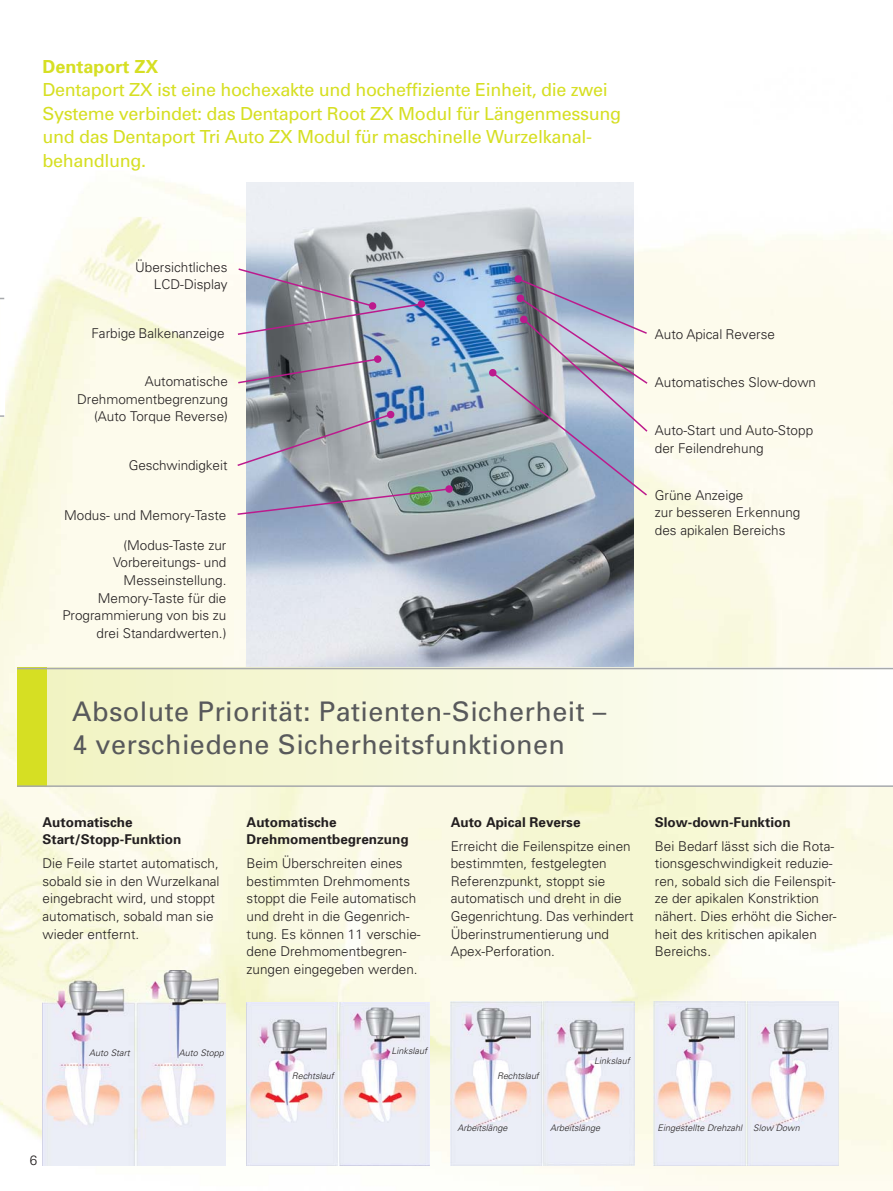
<style>
.page{position:relative;width:893px;height:1191px;background:#fff}
.page>*{position:absolute;margin:0;border:0;box-sizing:border-box;transform-origin:0 0}
.t1{font:27px/33px "Univers";letter-spacing:.015em;color:#58595b}
.t2{font:18px/23.4px "Univers";letter-spacing:-.02em;color:#d6df23}
.t3{font:700 18px "Univers";color:#d6df23}
.t4{font:300 13.5px/17.5px "Univers";color:#231f20}
.t5{font:700 13.5px/17.5px "Univers";color:#231f20}
.t6{font:italic 300 9px "Univers";color:#231f20}
</style>
<div class="page">
<hr style="left:892px;top:0;width:1px;height:1190px;background:#f1f3c1">
<img style="left:0;top:21px;width:893px;height:1169px">
<img style="left:247px;top:183px;width:387px;height:485px">
<img style="left:236px;top:267px;width:184px;height:69px">
<div style="left:417px;top:300px;width:8px;height:8px;background:#bc1a8d;border-radius:50%"></div>
<svg style="left:237px;top:358px;width:139px;height:26px;background:#9d99a4"></svg>
<div style="left:374px;top:355px;width:8px;height:8px;background:#bc1a8d;border-radius:3px"></div>
<svg style="left:236px;top:410px;width:159px;height:57px;background:#a1a4ae"></svg>
<img style="left:236px;top:488px;width:212px;height:28px">
<div style="left:445px;top:485px;width:8px;height:8px;background:#bc1a8d;border-radius:50%"></div>
<img style="left:488px;top:275px;width:161px;height:222px">
<img style="left:43px;top:970px;width:182px;height:195px">
<img style="left:247px;top:1002px;width:183px;height:163px">
<img style="left:451px;top:1001px;width:183px;height:164px">
<img style="left:654px;top:1001px;width:185px;height:164px">
<hr style="left:0;top:298px;width:4px;height:119px;background:#fff">
<div style="left:43px;top:668px;width:850px;height:119px;background:linear-gradient(to right,#f0f3c2,#fefefc)"></div>
<div style="left:17px;top:668px;width:30px;height:119px;background:#d6df23"></div>
<hr style="left:17px;top:785px;width:876px;height:2px;background:#a7a9ac">
<hr style="left:17px;top:668px;width:876px;height:1px;background:#a7a9ac">
<h2 class="t3" style="left:43px;top:60px;width:118px">Dentaport ZX</h2>
<h2 class="t2" style="left:43px;top:80px;width:580px">Dentaport ZX ist eine hochexakte und hocheffiziente Einheit, die zwei Systeme verbindet: das Dentaport Root ZX Modul für Längenmessung und das Dentaport Tri Auto ZX Modul für maschinelle Wurzelkanal&shy;behandlung.</h2>
<p class="t4" style="left:135px;top:259px;width:94px;text-align:right">Übersichtliches<br>LCD-Display</p>
<p class="t4" style="left:91px;top:326px;width:135px">Farbige Balkenanzeige</p>
<p class="t4" style="left:77px;top:374px;width:152px;text-align:right">Automatische<br>Drehmomentbegrenzung (Auto Torque Reverse)</p>
<p class="t4" style="left:129px;top:458px;width:100px">Geschwindigkeit</p>
<p class="t4" style="left:64px;top:507px;width:164px">Modus- und Memory-Taste</p>
<p class="t4" style="left:62px;top:537px;width:166px;text-align:right">(Modus-Taste zur<br>Vorbereitungs- und<br>Messeinstellung.<br>Memory-Taste für die<br>Programmierung von bis zu drei Standardwerten.)</p>
<h1 class="t1" style="left:72px;top:697px;width:536px">Absolute Priorität: Patienten-Sicherheit –<br>4 verschiedene Sicherheitsfunktionen</h1>
<p class="t4" style="left:655px;top:326px;width:122px">Auto Apical Reverse</p>
<p class="t4" style="left:655px;top:375px;width:163px">Automatisches Slow-down</p>
<p class="t4" style="left:655px;top:423px;width:160px">Auto-Start und Auto-Stopp der Feilendrehung</p>
<p class="t4" style="left:655px;top:487px;width:147px">Grüne Anzeige<br>zur besseren Erkennung des apikalen Bereichs</p>
<p class="t5" style="left:43px;top:814px;width:140px">Automatische<br>Start/Stopp-Funktion</p>
<p class="t4" style="left:43px;top:856px;width:179px">Die Feile startet automatisch, sobald sie in den Wurzelkanal eingebracht wird, und stoppt automatisch, sobald man sie wieder entfernt.</p>
<p class="t5" style="left:247px;top:814px;width:163px">Automatische<br>Drehmomentbegrenzung</p>
<p class="t4" style="left:247px;top:856px;width:176px">Beim Überschreiten eines bestimmten Drehmoments stoppt die Feile automatisch und dreht in die Gegenrich&shy;tung. Es können 11 verschie&shy;dene Drehmomentbegren&shy;zungen eingegeben werden.</p>
<p class="t5" style="left:451px;top:814px;width:131px">Auto Apical Reverse</p>
<p class="t4" style="left:451px;top:838px;width:184px">Erreicht die Feilenspitze einen bestimmten, festgelegten<br>Referenzpunkt, stoppt sie automatisch und dreht in die<br>Gegenrichtung. Das verhindert<br>Überinstrumentierung und<br>Apex-Perforation.</p>
<p class="t5" style="left:655px;top:814px;width:137px">Slow-down-Funktion</p>
<p class="t4" style="left:655px;top:838px;width:183px">Bei Bedarf lässt sich die Rota&shy;tionsgeschwindigkeit reduzie&shy;ren, sobald sich die Feilenspit&shy;ze der apikalen Konstriktion nähert. Dies erhöht die Sicher&shy;heit des kritischen apikalen<br>Bereichs.</p>
<p class="t6" style="left:89px;top:1049px;width:42px">Auto Start</p>
<p class="t6" style="left:179px;top:1049px;width:47px">Auto Stopp</p>
<p class="t6" style="left:292px;top:1072px;width:43px">Rechtslauf</p>
<p class="t6" style="left:392px;top:1047px;width:37px">Linkslauf</p>
<p class="t6" style="left:497px;top:1072px;width:43px">Rechtslauf</p>
<p class="t6" style="left:594px;top:1057px;width:37px">Linkslauf</p>
<p class="t4" style="left:30px;top:1153px;width:9px">6</p>
<p class="t6" style="left:457px;top:1124px;width:52px">Arbeitslänge</p>
<p class="t6" style="left:550px;top:1124px;width:52px">Arbeitslänge</p>
<p class="t6" style="left:657px;top:1124px;width:86px">Eingestellte Drehzahl</p>
<p class="t6" style="left:753px;top:1124px;width:48px">Slow Down</p>
</div>
